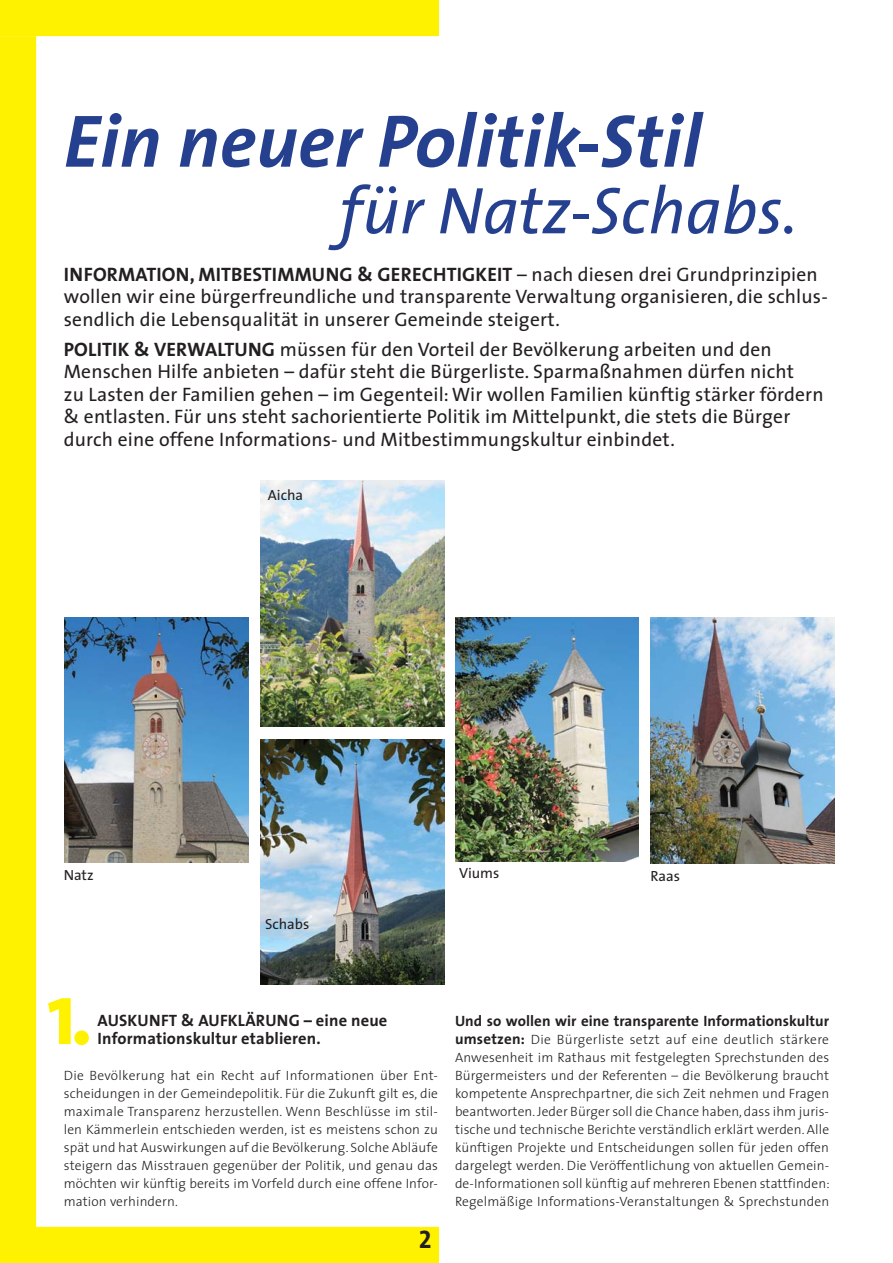
<style>
.page{position:relative;width:893px;height:1263px;background:#fff}
.page>*{position:absolute;margin:0;border:0;box-sizing:border-box;transform-origin:0 0}
.t1{font:700 89.25px "The Sans";color:#fff200}
.t2{font:italic 700 75px "The Sans";color:#25408e}
.t3{font:italic 66.6px "The Sans";color:#25408e}
.t4{font:25.5px "The Sans Bold Caps";color:#231f20}
.t5{font:19.5px/22.5px "The Sans";letter-spacing:.01em;color:#231f20}
.t6{font:700 16.5px/18px "The Sans";letter-spacing:.01em;color:#231f20}
.t7{font:700 15px "The Sans";letter-spacing:.005em;color:#231f20}
.t8{font:14.7px "The Sans";color:#231f20}
.t9{font:300 13.5px/18px "The Sans";letter-spacing:.01em;color:#231f20;text-align:justify}
.s1{font-weight:700}
.s2{font-weight:700;font-size:15px}
</style>
<div class="page">
<div style="left:0;top:0;width:439px;height:36px;background:#fff200"></div>
<div style="left:0;top:1227px;width:439px;height:36px;background:#fff200"></div>
<div style="left:0;top:36px;width:36px;height:1227px;background:#fff200"></div>
<img style="left:261px;top:481px;width:184px;height:245px">
<img style="left:65px;top:617px;width:184px;height:245px">
<img style="left:650px;top:618px;width:184px;height:245px">
<img style="left:455px;top:618px;width:183px;height:244px">
<img style="left:261px;top:739px;width:184px;height:246px">
<h2 class="t2" style="left:64px;top:103px;width:639px">Ein neuer Politik-Stil</h2>
<h3 class="t3" style="left:340px;top:185px;width:459px">für Natz-Schabs.</h3>
<h3 class="t5" style="left:64px;top:265px;width:766px"><span class="s1">INFORMATION, MITBESTIMMUNG &amp; GERECHTIGKEIT</span> – nach diesen drei Grundprinzipien wollen wir eine bürgerfreundliche und transparente Verwaltung organisieren, die schlus&shy;sendlich die Lebensqualität in unserer Gemeinde steigert.</h3>
<p class="t5" style="left:64px;top:340px;width:761px"><span class="s1">POLITIK &amp; VERWALTUNG</span> müssen für den Vorteil der Bevölkerung arbeiten und den Menschen Hilfe anbieten – dafür steht die Bürgerliste. Sparmaßnahmen dürfen nicht<br>zu Lasten der Familien gehen – im Gegenteil: Wir wollen Familien künftig stärker fördern &amp; entlasten. Für uns steht sachorientierte Politik im Mittelpunkt, die stets die Bürger durch eine offene Informations- und Mitbestimmungskultur einbindet.</p>
<p class="t8" style="left:268px;top:489px;width:37px">Aicha</p>
<p class="t8" style="left:64px;top:869px;width:31px">Natz</p>
<p class="t8" style="left:459px;top:867px;width:42px">Viums</p>
<p class="t8" style="left:651px;top:870px;width:31px">Raas</p>
<p class="t8" style="left:265px;top:918px;width:46px">Schabs</p>
<h1 class="t1" style="left:47px;top:968px;width:48px">1.</h1>
<p class="t6" style="left:98px;top:1012px;width:291px">AUSKUNFT &amp; AUFKLÄRUNG – eine neue<br>Informationskultur etablieren.</p>
<p class="t9" style="left:64px;top:1068px;width:376px">Die Bevölkerung hat ein Recht auf Informationen über Ent&shy;scheidungen in der Gemeindepolitik. Für die Zukunft gilt es, die maximale Transparenz herzustellen. Wenn Beschlüsse im stil&shy;len Kämmerlein entschieden werden, ist es meistens schon zu spät und hat Auswirkungen auf die Bevölkerung. Solche Abläufe steigern das Misstrauen gegenüber der Politik, und genau das möchten wir künftig bereits im Vorfeld durch eine offene Infor&shy;mation verhindern.</p>
<h3 class="t4" style="left:419px;top:1218px;width:14px">2</h3>
<p class="t7" style="left:455px;top:1013px;width:376px">Und so wollen wir eine transparente Informationskultur</p>
<p class="t9" style="left:455px;top:1032px;width:376px"><span class="s2">umsetzen:</span> Die Bürgerliste setzt auf eine deutlich stärkere Anwesenheit im Rathaus mit festgelegten Sprechstunden des Bürgermeisters und der Referenten – die Bevölkerung braucht kompetente Ansprechpartner, die sich Zeit nehmen und Fragen beantworten. Jeder Bürger soll die Chance haben, dass ihm juris&shy;tische und technische Berichte verständlich erklärt werden. Alle künftigen Projekte und Entscheidungen sollen für jeden offen dargelegt werden. Die Veröffentlichung von aktuellen Gemein&shy;de-Informationen soll künftig auf mehreren Ebenen stattfinden:<br>Regelmäßige Informations-Veranstaltungen &amp; Sprechstunden</p>
</div>
